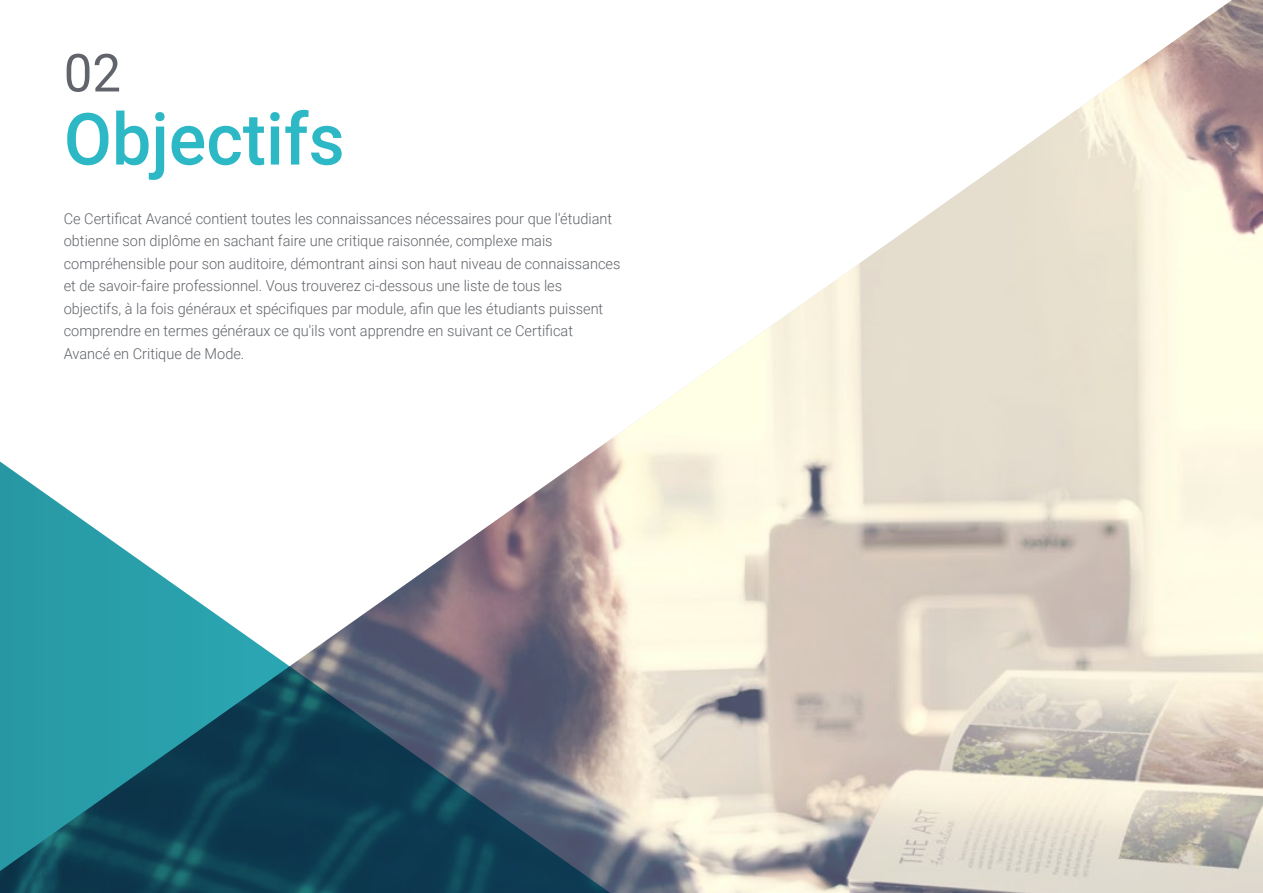
<style>
.page{position:relative;width:1263px;height:893px;background:#fff}
.page>*{position:absolute;margin:0;border:0;box-sizing:border-box;transform-origin:0 0}
.t1{font:500 72px "Roboto";color:#2db8c5}
.t2{font:52.5px "Roboto";color:#61646a}
.t3{font:300 15px/22.5px "Roboto";color:#61646a}
</style>
<div class="page">
<img style="left:601px;top:0;width:662px;height:893px">
<svg style="left:0;top:446px;width:640px;height:447px"></svg>
<h2 class="t2" style="left:64px;top:36px;width:59px">02</h2>
<h1 class="t1" style="left:64px;top:89px;width:282px">Objectifs</h1>
<p class="t3" style="left:64px;top:207px;width:558px">Ce Certificat Avancé contient toutes les connaissances nécessaires pour que l'étudiant obtienne son diplôme en sachant faire une critique raisonnée, complexe mais compréhensible pour son auditoire, démontrant ainsi son haut niveau de connaissances et de savoir-faire professionnel. Vous trouverez ci-dessous une liste de tous les objectifs, à la fois généraux et spécifiques par module, afin que les étudiants puissent comprendre en termes généraux ce qu'ils vont apprendre en suivant ce Certificat Avancé en Critique de Mode.</p>
</div>
